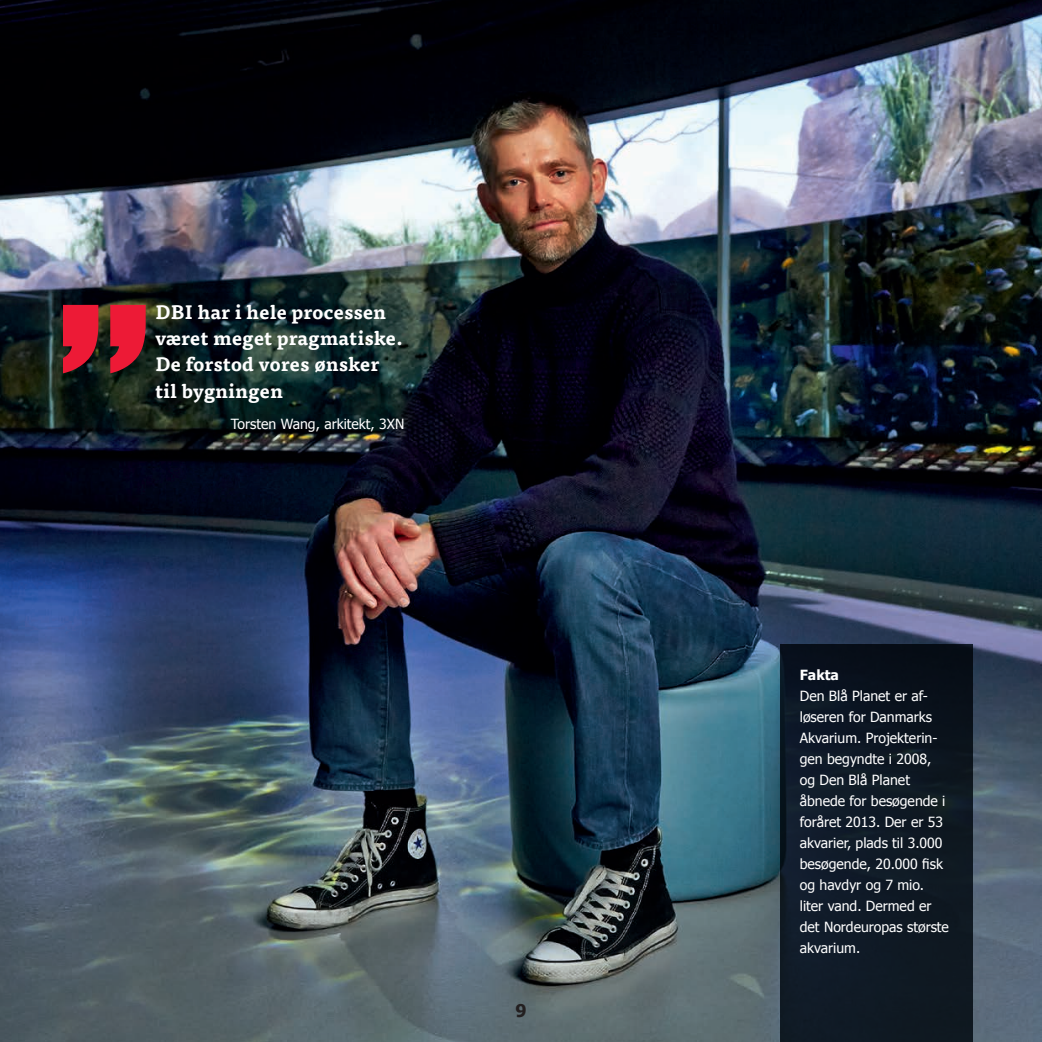
<style>
.page{position:relative;width:1042px;height:1042px;background:#fff}
.page>*{position:absolute;margin:0;border:0;box-sizing:border-box;transform-origin:0 0}
.t1{font:267.4px "Impact";color:#ed1a36}
.t2{font:700 19.25px/26.2px "Tisa OT";letter-spacing:.02em;color:#fff}
.t3{font:700 17.5px "Tahoma";color:#231f20}
.t4{font:14px/21px "Tahoma";color:#fff}
.t5{font:700 14px "Tahoma";color:#fff}
</style>
<div class="page">
<img style="left:0;top:0;width:1042px;height:1042px">
<div style="left:780px;top:644px;width:192px;height:398px;background:#0f1923"></div>
<h1 class="t1" style="left:58px;top:204px;width:94px">”</h1>
<h2 class="t2" style="left:155px;top:300px;width:249px">DBI har i hele processen været meget pragmatiske.<br>De forstod vores ønsker til bygningen</h2>
<p class="t4" style="left:231px;top:412px;width:175px">Torsten Wang, arkitekt, 3XN</p>
<p class="t3" style="left:515px;top:998px;width:13px">9</p>
<p class="t5" style="left:800px;top:665px;width:41px">Fakta</p>
<p class="t4" style="left:800px;top:685px;width:151px">Den Blå Planet er af&shy;løseren for Danmarks<br>Akvarium. Projekterin&shy;gen begyndte i 2008, og Den Blå Planet åbnede for besøgende i foråret 2013. Der er 53 akvarier, plads til 3.000 besøgende, 20.000 fisk og havdyr og 7 mio. liter vand. Dermed er det Nordeuropas største akvarium.</p>
</div>
